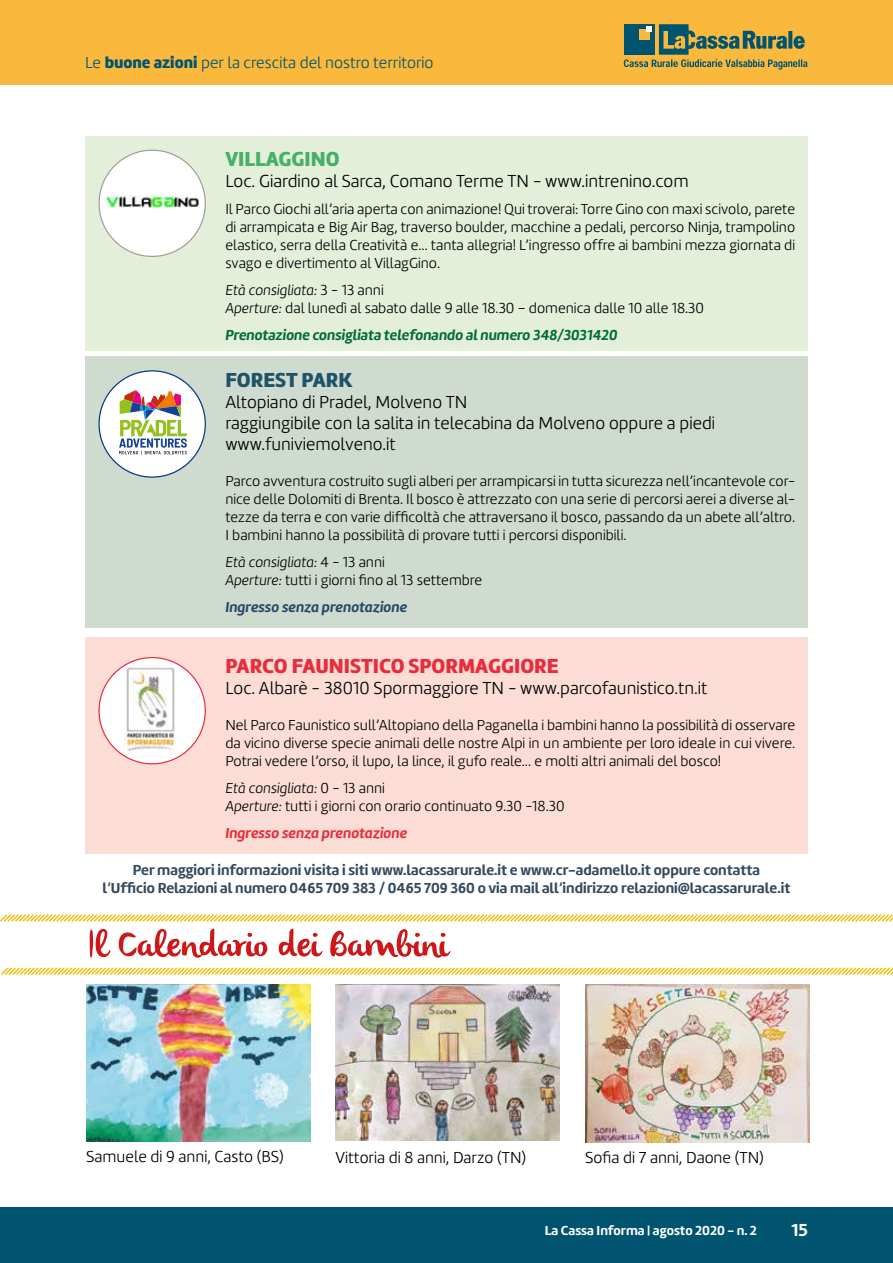
<style>
.page{position:relative;width:893px;height:1263px;background:#fff}
.page>*{position:absolute;margin:0;border:0;box-sizing:border-box;transform-origin:0 0}
.t1{font:900 21px "Marine";color:#e72d3c}
.t2{font:900 21px "Marine";color:#45b068}
.t3{font:900 21px "Marine";color:#1e5469}
.t4{font:300 18px/21px "Marine";color:#000}
.t5{font:700 18px "Marine";color:#fff}
.t6{font:300 16.5px "Marine";color:#000}
.t7{font:300 16.5px "Marine";color:#005470}
.t8{font:300 15px/18px "Marine";color:#000;text-align:justify}
.t9{font:700 15px/18px "Marine";color:#334a5e;text-align:center}
.t10{font:15px "Marine Bold Oblicua";color:#006c38}
.t11{font:italic 700 15px "Marine";color:#254a6a}
.t12{font:italic 700 15px "Marine";color:#e72d3c}
.t13{font:700 13.5px "Marine";color:#fff}
.s1{font-weight:900}
.s2{font-style:italic}
</style>
<div class="page">
<div style="left:0;top:0;width:893px;height:85px;background:#fab83d"></div>
<svg style="left:624px;top:24px;width:183px;height:46px"></svg>
<div style="left:0;top:1207px;width:893px;height:56px;background:#005470"></div>
<div style="left:85px;top:136px;width:723px;height:214px;background:#e4efda"></div>
<div style="left:99px;top:150px;width:106px;height:106px;background:#fff;border-radius:50%"></div>
<img style="left:107px;top:196px;width:92px;height:11px">
<div style="left:85px;top:356px;width:723px;height:271px;background:#d0dbcf"></div>
<div style="left:85px;top:638px;width:723px;height:216px;background:#fbddd5"></div>
<div style="left:99px;top:658px;width:106px;height:106px;background:#fff;border-radius:50%"></div>
<img style="left:124px;top:664px;width:53px;height:87px">
<div style="left:99px;top:371px;width:106px;height:106px;background:#fff;border-radius:50%"></div>
<svg style="left:119px;top:390px;width:69px;height:65px"></svg>
<svg style="left:0;top:914px;width:893px;height:44px"></svg>
<img style="left:336px;top:984px;width:223px;height:157px">
<img style="left:585px;top:984px;width:224px;height:159px">
<img style="left:86px;top:984px;width:224px;height:157px">
<svg style="left:1px;top:967px;width:892px;height:8px"></svg>
<p class="t7" style="left:85px;top:52px;width:350px">Le <span class="s1">buone azioni</span> per la crescita del nostro territorio</p>
<h1 class="t2" style="left:225px;top:146px;width:116px">VILLAGGINO</h1>
<p class="t4" style="left:225px;top:171px;width:465px">Loc. Giardino al Sarca, Comano Terme TN - www.intrenino.com</p>
<p class="t8" style="left:225px;top:200px;width:571px">Il Parco Giochi all’aria aperta con animazione! Qui troverai: Torre Gino con maxi scivolo, parete di arrampicata e Big Air Bag, traverso boulder, macchine a pedali, percorso Ninja, trampolino elastico, serra della Creatività e... tanta allegria! L’ingresso offre ai bambini mezza giornata di svago e divertimento al VillagGino.</p>
<p class="t8" style="left:225px;top:281px;width:480px"><span class="s2">Età consigliata:</span> 3 - 13 anni<br><span class="s2">Aperture:</span> dal lunedì al sabato dalle 9 alle 18.30 – domenica dalle 10 alle 18.30</p>
<p class="t10" style="left:225px;top:325px;width:394px">Prenotazione consigliata telefonando al numero 348/3031420</p>
<h1 class="t3" style="left:225px;top:366px;width:129px">FOREST PARK</h1>
<p class="t4" style="left:225px;top:391px;width:491px">Altopiano di Pradel, Molveno TN<br>raggiungibile con la salita in telecabina da Molveno oppure a piedi www.funiviemolveno.it</p>
<p class="t8" style="left:225px;top:472px;width:571px">Parco avventura costruito sugli alberi per arrampicarsi in tutta sicurezza nell’incantevole cor&shy;nice delle Dolomiti di Brenta. Il bosco è attrezzato con una serie di percorsi aerei a diverse al&shy;tezze da terra e con varie difficoltà che attraversano il bosco, passando da un abete all’altro.<br>I bambini hanno la possibilità di provare tutti i percorsi disponibili.</p>
<p class="t8" style="left:225px;top:553px;width:258px"><span class="s2">Età consigliata:</span> 4 - 13 anni<br><span class="s2">Aperture:</span> tutti i giorni fino al 13 settembre</p>
<p class="t11" style="left:225px;top:597px;width:183px">Ingresso senza prenotazione</p>
<h1 class="t1" style="left:225px;top:653px;width:335px">PARCO FAUNISTICO SPORMAGGIORE</h1>
<p class="t4" style="left:225px;top:678px;width:483px">Loc. Albarè - 38010 Spormaggiore TN - www.parcofaunistico.tn.it</p>
<p class="t8" style="left:225px;top:716px;width:571px">Nel Parco Faunistico sull’Altopiano della Paganella i bambini hanno la possibilità di osservare da vicino diverse specie animali delle nostre Alpi in un ambiente per loro ideale in cui vivere.<br>Potrai vedere l’orso, il lupo, la lince, il gufo reale... e molti altri animali del bosco!</p>
<p class="t8" style="left:225px;top:779px;width:341px"><span class="s2">Età consigliata:</span> 0 - 13 anni<br><span class="s2">Aperture:</span> tutti i giorni con orario continuato 9.30 -18.30</p>
<p class="t12" style="left:225px;top:823px;width:183px">Ingresso senza prenotazione</p>
<p class="t9" style="left:103px;top:861px;width:689px">Per maggiori informazioni visita i siti www.lacassarurale.it e www.cr-adamello.it oppure contatta<br>l’Ufficio Relazioni al numero 0465 709 383 / 0465 709 360 o via mail all’indirizzo relazioni@lacassarurale.it</p>
<p class="t6" style="left:86px;top:1146px;width:199px">Samuele di 9 anni, Casto (BS)</p>
<p class="t6" style="left:336px;top:1147px;width:192px">Vittoria di 8 anni, Darzo (TN)</p>
<p class="t6" style="left:585px;top:1147px;width:180px">Sofia di 7 anni, Daone (TN)</p>
<p class="t13" style="left:545px;top:1222px;width:214px">La Cassa Informa | agosto 2020 - n. 2</p>
<p class="t5" style="left:792px;top:1218px;width:18px">15</p>
</div>
